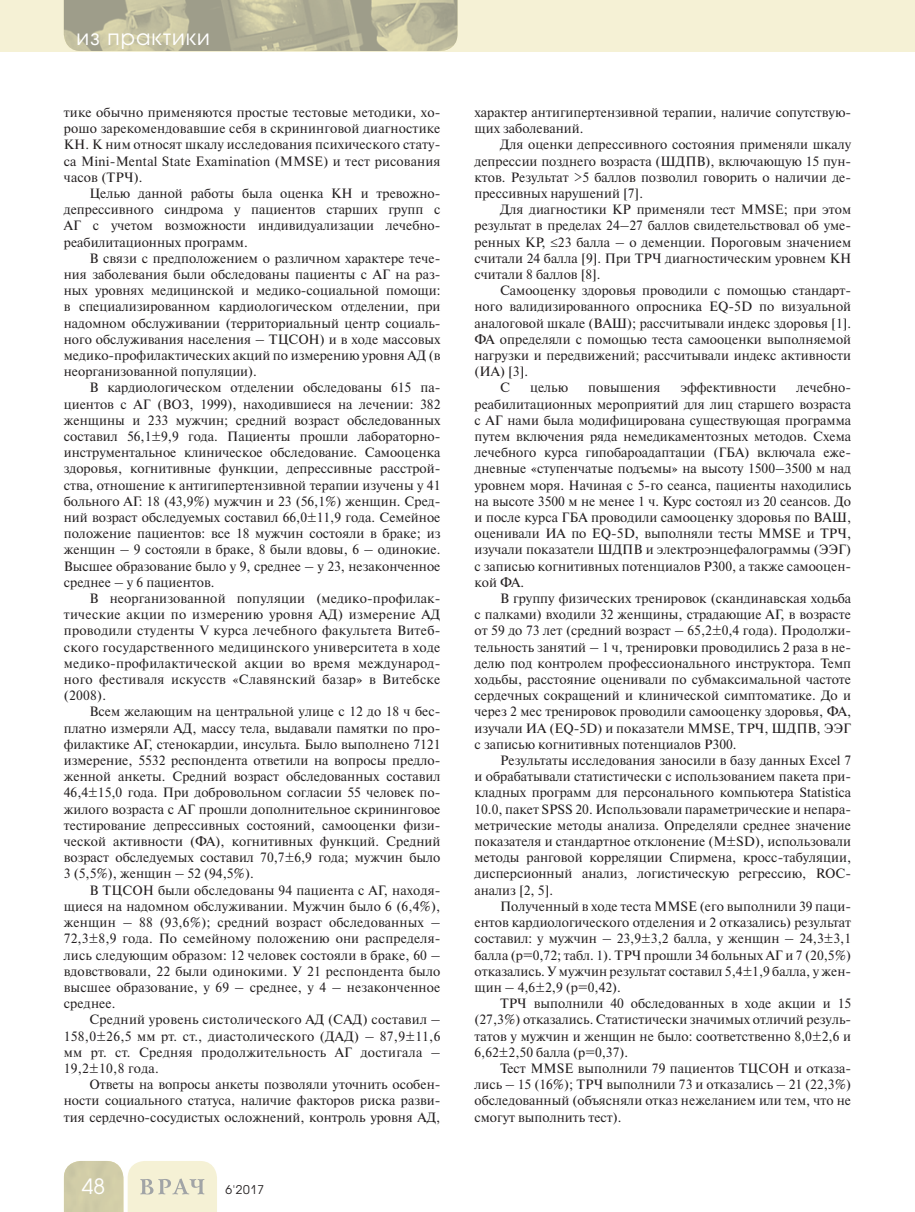
<style>
.page{position:relative;width:915px;height:1212px;background:#fff}
.page>*{position:absolute;margin:0;border:0;box-sizing:border-box;transform-origin:0 0}
.t1{font:21px "Avant Garde Gothic C";letter-spacing:.05em;color:#fff}
.t2{font:13.5px/16.2px "Newton C";color:#231f20;text-align:justify}
.t3{font:12px "Avant Garde Gothic C";color:#231f20}
</style>
<div class="page">
<div style="left:0;top:0;width:914px;height:51px;background:#f5f1d5"></div>
<svg style="left:64px;top:1161px;width:153px;height:51px;background:#e3e0c3"></svg>
<img style="left:64px;top:0;width:393px;height:51px">
<h1 class="t1" style="left:77px;top:27px;width:135px">из практики</h1>
<p class="t2" style="left:64px;top:106px;width:378px">тике обычно применяются простые тестовые методики, хо&shy;рошо зарекомендовавшие себя в скрининговой диагностике КН. К ним относят шкалу исследования психического стату&shy;са Mini-Mental State Examination (MMSE) и тест рисования часов (ТРЧ).</p>
<p class="t2" style="left:64px;top:187px;width:378px;text-indent:26px">Целью данной работы была оценка КН и тревожно&shy;депрессивного синдрома у пациентов старших групп с АГ с учетом возможности индивидуализации лечебно&shy;реабилитационных программ.</p>
<p class="t2" style="left:64px;top:251px;width:378px;text-indent:26px">В связи с предположением о различном характере тече&shy;ния заболевания были обследованы пациенты с АГ на раз&shy;ных уровнях медицинской и медико-социальной помощи: в специализированном кардиологическом отделении, при надомном обслуживании (территориальный центр социаль&shy;ного обслуживания населения – ТЦСОН) и в ходе массовых медико-профилактических акций по измерению уровня АД (в неорганизованной популяции).</p>
<p class="t2" style="left:64px;top:381px;width:378px;text-indent:26px">В кардиологическом отделении обследованы 615 па&shy;циентов с АГ (ВОЗ, 1999), находившиеся на лечении: 382 женщины и 233 мужчин; средний возраст обследованных составил 56,1±9,9 года. Пациенты прошли лабораторно&shy;инструментальное клиническое обследование. Самооценка здоровья, когнитивные функции, депрессивные расстрой&shy;ства, отношение к антигипертензивной терапии изучены у 41 больного АГ: 18 (43,9%) мужчин и 23 (56,1%) женщин. Сред&shy;ний возраст обследуемых составил 66,0±11,9 года. Семейное положение пациентов: все 18 мужчин состояли в браке; из женщин – 9 состояли в браке, 8 были вдовы, 6 – одинокие.<br>Высшее образование было у 9, среднее – у 23, незаконченное среднее – у 6 пациентов.</p>
<p class="t2" style="left:64px;top:592px;width:378px;text-indent:26px">В неорганизованной популяции (медико-профилак&shy;тические акции по измерению уровня АД) измерение АД проводили студенты V курса лечебного факультета Витеб&shy;ского государственного медицинского университета в ходе медико-профилактической акции во время международ&shy;ного фестиваля искусств «Славянский базар» в Витебске (2008).</p>
<p class="t2" style="left:64px;top:705px;width:378px;text-indent:26px">Всем желающим на центральной улице с 12 до 18 ч бес&shy;платно измеряли АД, массу тела, выдавали памятки по про&shy;филактике АГ, стенокардии, инсульта. Было выполнено 7121 измерение, 5532 респондента ответили на вопросы предло&shy;женной анкеты. Средний возраст обследованных составил 46,4±15,0 года. При добровольном согласии 55 человек по&shy;жилого возраста с АГ прошли дополнительное скрининговое тестирование депрессивных состояний, самооценки физи&shy;ческой активности (ФА), когнитивных функций. Средний возраст обследуемых составил 70,7±6,9 года; мужчин было 3 (5,5%), женщин – 52 (94,5%).</p>
<p class="t2" style="left:64px;top:883px;width:378px;text-indent:26px">В ТЦСОН были обследованы 94 пациента с АГ, находя&shy;щиеся на надомном обслуживании. Мужчин было 6 (6,4%), женщин – 88 (93,6%); средний возраст обследованных – 72,3±8,9 года. По семейному положению они распределя&shy;лись следующим образом: 12 человек состояли в браке, 60 – вдовствовали, 22 были одинокими. У 21 респондента было высшее образование, у 69 – среднее, у 4 – незаконченное среднее.</p>
<p class="t2" style="left:64px;top:1013px;width:378px;text-indent:26px">Средний уровень систолического АД (САД) составил – 158,0±26,5 мм рт. ст., диастолического (ДАД) – 87,9±11,6 мм рт. ст. Средняя продолжительность АГ достигала – 19,2±10,8 года.</p>
<p class="t2" style="left:64px;top:1078px;width:378px;text-indent:26px">Ответы на вопросы анкеты позволяли уточнить особен&shy;ности социального статуса, наличие факторов риска разви&shy;тия сердечно-сосудистых осложнений, контроль уровня АД,</p>
<h1 class="t1" style="left:82px;top:1177px;width:25px">48</h1>
<p class="t3" style="left:225px;top:1184px;width:40px">6'2017</p>
<p class="t2" style="left:474px;top:106px;width:378px">характер антигипертензивной терапии, наличие сопутствую&shy;щих заболеваний.</p>
<p class="t2" style="left:474px;top:138px;width:378px;text-indent:26px">Для оценки депрессивного состояния применяли шкалу депрессии позднего возраста (ШДПВ), включающую 15 пун&shy;ктов. Результат &gt;5 баллов позволил говорить о наличии де&shy;прессивных нарушений [7].</p>
<p class="t2" style="left:474px;top:203px;width:378px;text-indent:26px">Для диагностики КР применяли тест MMSE; при этом результат в пределах 24–27 баллов свидетельствовал об уме&shy;ренных КР, ≤23 балла – о деменции. Пороговым значением считали 24 балла [9]. При ТРЧ диагностическим уровнем КН считали 8 баллов [8].</p>
<p class="t2" style="left:500px;top:284px;width:352px">Самооценку здоровья проводили с помощью стандарт-</p>
<p class="t2" style="left:474px;top:300px;width:378px">ного валидизированного опросника EQ-5D по визуальной</p>
<p class="t2" style="left:474px;top:316px;width:378px">аналоговой шкале (ВАШ); рассчитывали индекс здоровья [1].</p>
<p class="t2" style="left:474px;top:332px;width:378px">ФА определяли с помощью теста самооценки выполняемой</p>
<p class="t2" style="left:474px;top:349px;width:378px">нагрузки и передвижений; рассчитывали индекс активности</p>
<p class="t2" style="left:474px;top:365px;width:55px">(ИА) [3].</p>
<p class="t2" style="left:500px;top:381px;width:11px">С</p>
<p class="t2" style="left:530px;top:381px;width:39px">целью</p>
<p class="t2" style="left:588px;top:381px;width:73px">повышения</p>
<p class="t2" style="left:680px;top:381px;width:97px">эффективности</p>
<p class="t2" style="left:474px;top:381px;width:378px;text-indent:322px">лечебно&shy;реабилитационных мероприятий для лиц старшего возраста с АГ нами была модифицирована существующая программа путем включения ряда немедикаментозных методов. Схема лечебного курса гипобароадаптации (ГБА) включала еже&shy;дневные «ступенчатые подъемы» на высоту 1500–3500 м над уровнем моря. Начиная с 5-го сеанса, пациенты находились на высоте 3500 м не менее 1 ч. Курс состоял из 20 сеансов. До и после курса ГБА проводили самооценку здоровья по ВАШ, оценивали ИА по EQ-5D, выполняли тесты MMSE и ТРЧ, изучали показатели ШДПВ и электроэнцефалограммы (ЭЭГ) с записью когнитивных потенциалов P300, а также самооцен&shy;кой ФА.</p>
<p class="t2" style="left:474px;top:592px;width:378px;text-indent:26px">В группу физических тренировок (скандинавская ходьба с палками) входили 32 женщины, страдающие АГ, в возрасте от 59 до 73 лет (средний возраст – 65,2±0,4 года). Продолжи&shy;тельность занятий – 1 ч, тренировки проводились 2 раза в не&shy;делю под контролем профессионального инструктора. Темп ходьбы, расстояние оценивали по субмаксимальной частоте сердечных сокращений и клинической симптоматике. До и через 2 мес тренировок проводили самооценку здоровья, ФА, изучали ИА (EQ-5D) и показатели MMSE, ТРЧ, ШДПВ, ЭЭГ с записью когнитивных потенциалов P300.</p>
<p class="t2" style="left:474px;top:754px;width:378px;text-indent:26px">Результаты исследования заносили в базу данных Excel 7 и обрабатывали статистически с использованием пакета при&shy;кладных программ для персонального компьютера Statistica 10.0, пакет SPSS 20. Использовали параметрические и непара&shy;метрические методы анализа. Определяли среднее значение показателя и стандартное отклонение (M±SD), использовали методы ранговой корреляции Спирмена, кросс-табуляции, дисперсионный анализ, логистическую регрессию, ROC&shy;анализ [2, 5].</p>
<p class="t2" style="left:474px;top:899px;width:378px;text-indent:26px">Полученный в ходе теста MMSE (его выполнили 39 паци&shy;ентов кардиологического отделения и 2 отказались) результат составил: у мужчин – 23,9±3,2 балла, у женщин – 24,3±3,1 балла (р=0,72; табл. 1). ТРЧ прошли 34 больных АГ и 7 (20,5%) отказались. У мужчин результат составил 5,4±1,9 балла, у жен&shy;щин – 4,6±2,9 (р=0,42).</p>
<p class="t2" style="left:474px;top:997px;width:378px;text-indent:26px">ТРЧ выполнили 40 обследованных в ходе акции и 15 (27,3%) отказались. Статистически значимых отличий резуль&shy;татов у мужчин и женщин не было: соответственно 8,0±2,6 и 6,62±2,50 балла (р=0,37).</p>
<p class="t2" style="left:474px;top:1061px;width:378px;text-indent:26px">Тест MMSE выполнили 79 пациентов ТЦСОН и отказа&shy;лись – 15 (16%); ТРЧ выполнили 73 и отказались – 21 (22,3%) обследованный (объясняли отказ нежеланием или тем, что не смогут выполнить тест).</p>
</div>
